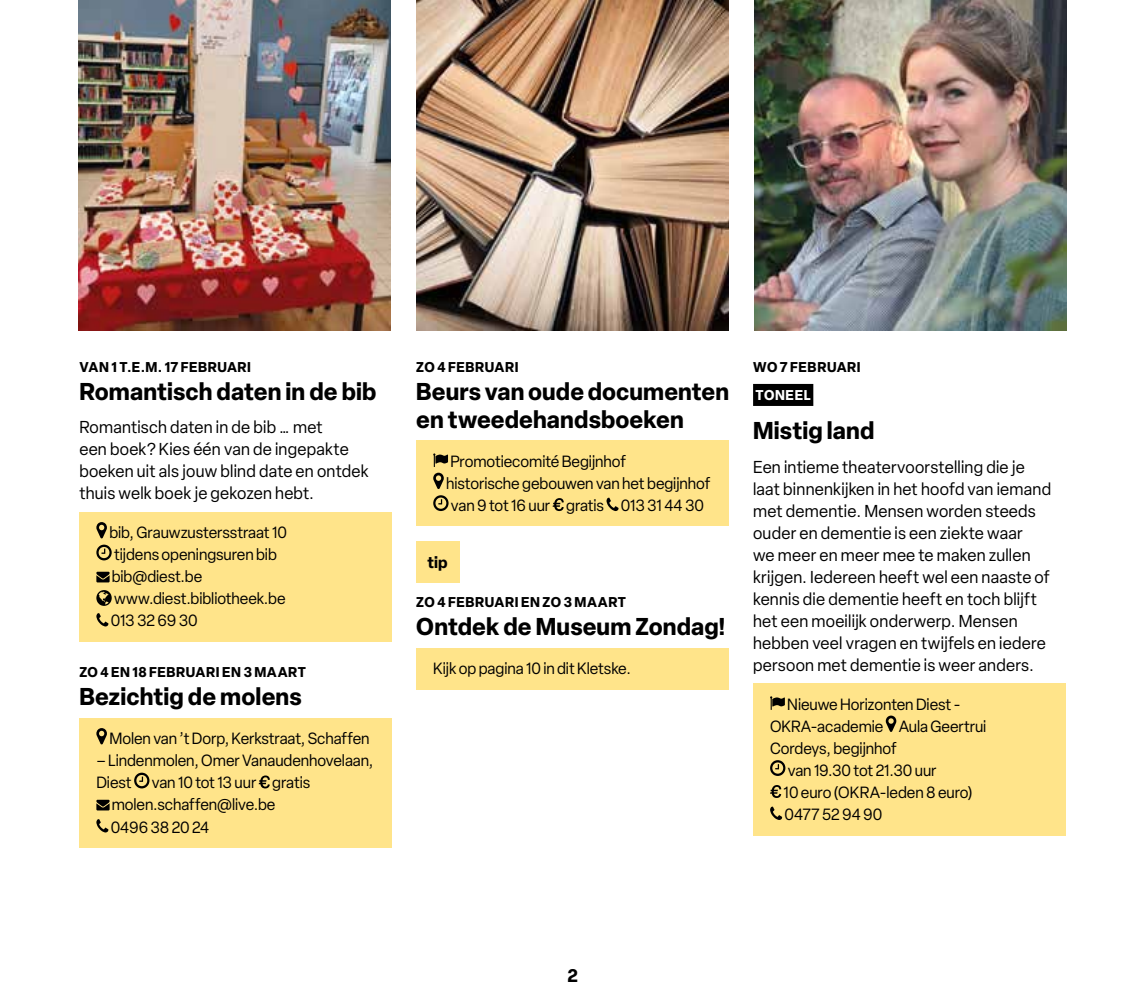
<style>
.page{position:relative;width:1134px;height:993px;background:#fff}
.page>*{position:absolute;margin:0;border:0;box-sizing:border-box;transform-origin:0 0}
.t1{font:700 24px/28px "Elza";letter-spacing:.005em;color:#000}
.t2{font:700 18px "Elza";color:#000}
.t3{font:17px/22px "Elza";letter-spacing:.015em;color:#000}
.t4{font:16px/22px "Elza";letter-spacing:-.005em;color:#000}
.t5{font:700 16px "Elza";color:#000}
.t6{font:700 14px "Elza";letter-spacing:.04em;color:#000}
.t7{font:700 14px "Elza";letter-spacing:.05em;color:#fff}
</style>
<div class="page">
<div style="left:79px;top:511px;width:313px;height:130px;background:#ffe48a"></div>
<div style="left:79px;top:717px;width:313px;height:130px;background:#ffe48a"></div>
<svg style="left:96px;top:522px;width:11px;height:16px"></svg>
<svg style="left:96px;top:544px;width:16px;height:16px"></svg>
<svg style="left:96px;top:571px;width:14px;height:11px"></svg>
<svg style="left:96px;top:590px;width:16px;height:15px"></svg>
<svg style="left:96px;top:613px;width:12px;height:13px"></svg>
<svg style="left:96px;top:728px;width:11px;height:16px"></svg>
<svg style="left:134px;top:772px;width:15px;height:16px"></svg>
<svg style="left:259px;top:775px;width:11px;height:13px"></svg>
<svg style="left:96px;top:799px;width:14px;height:11px"></svg>
<svg style="left:96px;top:819px;width:12px;height:13px"></svg>
<div style="left:416px;top:440px;width:313px;height:86px;background:#ffe48a"></div>
<div style="left:416px;top:541px;width:43px;height:41px;background:#ffe48a"></div>
<div style="left:416px;top:647px;width:313px;height:42px;background:#ffe48a"></div>
<svg style="left:433px;top:453px;width:15px;height:36px"></svg>
<svg style="left:433px;top:495px;width:16px;height:16px"></svg>
<svg style="left:553px;top:498px;width:11px;height:13px"></svg>
<svg style="left:606px;top:497px;width:12px;height:14px"></svg>
<div style="left:753px;top:384px;width:60px;height:22px;background:#000"></div>
<div style="left:753px;top:683px;width:313px;height:152px;background:#ffe48a"></div>
<svg style="left:770px;top:696px;width:15px;height:13px"></svg>
<svg style="left:886px;top:715px;width:10px;height:16px"></svg>
<svg style="left:770px;top:760px;width:15px;height:15px"></svg>
<svg style="left:770px;top:785px;width:11px;height:12px"></svg>
<svg style="left:770px;top:806px;width:12px;height:13px"></svg>
<img style="left:79px;top:0;width:312px;height:330px">
<img style="left:417px;top:0;width:311px;height:330px">
<img style="left:754px;top:0;width:312px;height:330px">
<p class="t6" style="left:79px;top:357px;width:173px">VAN 1 T.E.M. 17 FEBRUARI</p>
<h1 class="t1" style="left:79px;top:376px;width:299px">Romantisch daten in de bib</h1>
<p class="t3" style="left:79px;top:416px;width:291px">Romantisch daten in de bib … met<br>een boek? Kies één van de ingepakte boeken uit als jouw blind date en ontdek thuis welk boek je gekozen hebt.</p>
<p class="t4" style="left:109px;top:521px;width:179px">bib, Grauwzustersstraat 10 tijdens openingsuren bib bib@diest.be www.diest.bibliotheek.be<br>013 32 69 30</p>
<p class="t6" style="left:79px;top:662px;width:228px">ZO 4 EN 18 FEBRUARI EN 3 MAART</p>
<h1 class="t1" style="left:79px;top:682px;width:224px">Bezichtig de molens</h1>
<p class="t4" style="left:109px;top:727px;width:262px">Molen van ’t Dorp, Kerkstraat, Schaffen</p>
<p class="t4" style="left:96px;top:749px;width:279px">– Lindenmolen, Omer Vanaudenhovelaan,<br>Diest</p>
<p class="t4" style="left:111px;top:771px;width:201px;text-indent:41px">van 10 tot 13 uur gratis molen.schaffen@live.be<br>0496 38 20 24</p>
<p class="t6" style="left:416px;top:357px;width:104px">ZO 4 FEBRUARI</p>
<h1 class="t1" style="left:416px;top:376px;width:314px">Beurs van oude documenten en tweedehandsboeken</h1>
<p class="t4" style="left:446px;top:450px;width:266px">Promotiecomité Begijnhof<br>historische gebouwen van het begijnhof van 9 tot 16 uur gratis 013 31 44 30</p>
<p class="t5" style="left:428px;top:550px;width:22px">tip</p>
<p class="t6" style="left:416px;top:592px;width:211px">ZO 4 FEBRUARI EN ZO 3 MAART</p>
<h1 class="t1" style="left:416px;top:611px;width:310px">Ontdek de Museum Zondag!</h1>
<p class="t4" style="left:433px;top:657px;width:199px">Kijk op pagina 10 in dit Kletske.</p>
<p class="t6" style="left:753px;top:357px;width:109px">WO 7 FEBRUARI</p>
<p class="t7" style="left:755px;top:385px;width:57px">TONEEL</p>
<h1 class="t1" style="left:753px;top:416px;width:123px">Mistig land</h1>
<p class="t3" style="left:753px;top:455px;width:300px">Een intieme theatervoorstelling die je laat binnenkijken in het hoofd van iemand met dementie. Mensen worden steeds ouder en dementie is een ziekte waar<br>we meer en meer mee te maken zullen krijgen. Iedereen heeft wel een naaste of kennis die dementie heeft en toch blijft het een moeilijk onderwerp. Mensen hebben veel vragen en twijfels en iedere persoon met dementie is weer anders.</p>
<p class="t4" style="left:787px;top:693px;width:175px">Nieuwe Horizonten Diest -</p>
<p class="t4" style="left:770px;top:715px;width:218px">OKRA-academie Aula Geertrui</p>
<p class="t4" style="left:770px;top:737px;width:128px">Cordeys, begijnhof</p>
<p class="t4" style="left:788px;top:759px;width:150px">van 19.30 tot 21.30 uur</p>
<p class="t4" style="left:784px;top:781px;width:190px">10 euro (OKRA-leden 8 euro)</p>
<p class="t4" style="left:784px;top:803px;width:99px">0477 52 94 90</p>
<p class="t2" style="left:568px;top:962px;width:11px">2</p>
</div>
